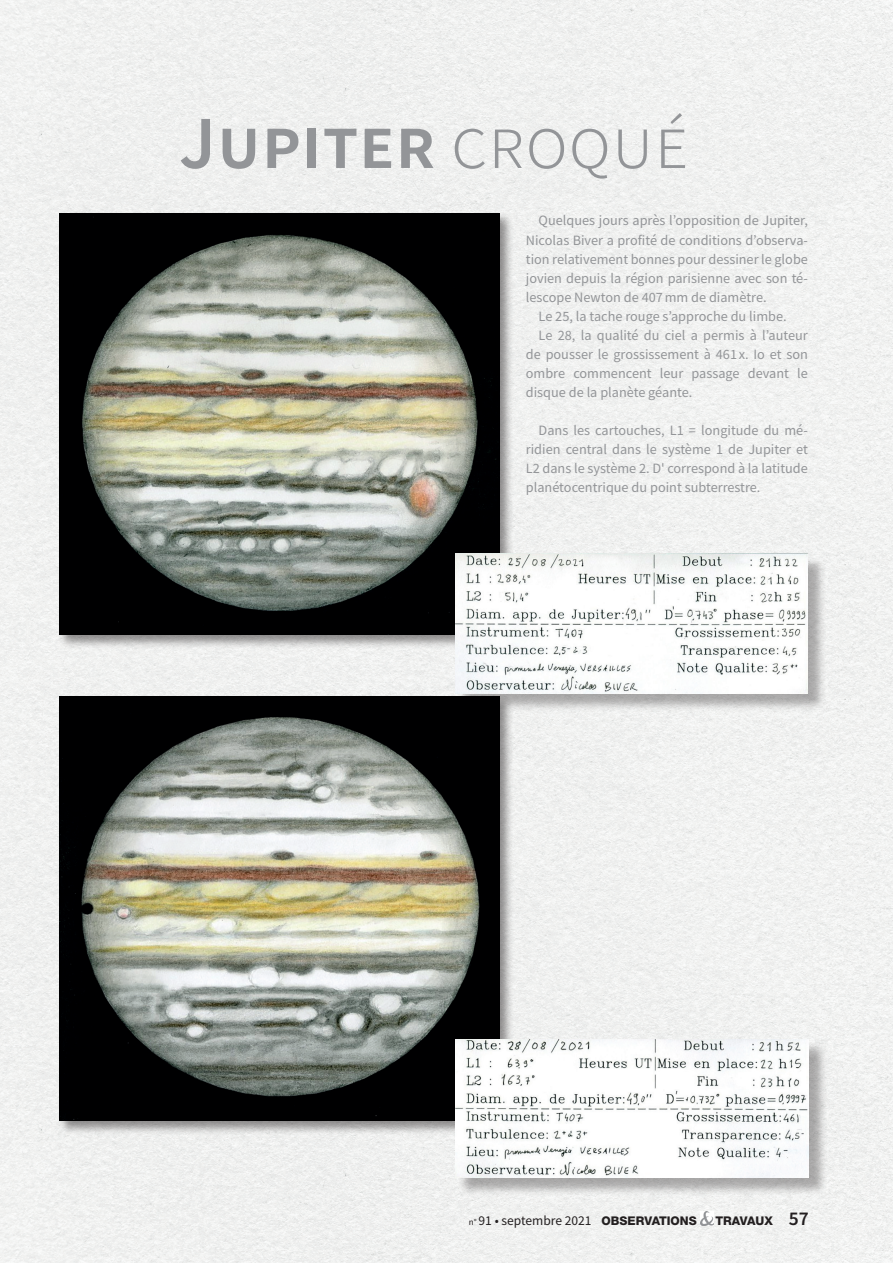
<style>
.page{position:relative;width:893px;height:1263px;background:#f0f1f0}
.page>*{position:absolute;margin:0;border:0;box-sizing:border-box;transform-origin:0 0}
.t1{font:600 75px "Source Sans Pro";color:#939598}
.t2{font:14.25px/19px "Source Sans Pro";color:#939598;text-align:justify}
.t3{font:13.5px "Source Sans Pro";color:#231f20}
.t4{font:800 12px "Helvetica Neue LT Std";color:#231f20}
.s1{font-weight:300}
.s2{font-size:9px}
.s3{font-family:"Helvetica Neue LT Std";font-weight:800;font-size:12px}
.s4{font-family:"Source Sans Pro";font-weight:600;font-size:19.5px}
</style>
<div class="page">
<div style="left:57px;top:212px;width:457px;height:437px;background:#231f20;opacity:.49"></div>
<img style="left:60px;top:214px;width:440px;height:421px">
<div style="left:457px;top:556px;width:370px;height:156px;background:#231f20;opacity:.35"></div>
<img style="left:455px;top:554px;width:353px;height:139px">
<div style="left:57px;top:695px;width:457px;height:440px;background:#231f20;opacity:.49"></div>
<img style="left:60px;top:697px;width:440px;height:424px">
<div style="left:457px;top:1041px;width:370px;height:155px;background:#231f20;opacity:.35"></div>
<img style="left:455px;top:1039px;width:354px;height:139px">
<img style="left:700px;top:1211px;width:13px;height:14px">
<h1 class="t1" style="left:179px;top:94px;width:511px">Jupiter <span class="s1">croqué</span></h1>
<p class="t2" style="left:526px;top:211px;width:284px;text-indent:13px">Quelques jours après l’opposition de Jupiter, Nicolas Biver a profité de conditions d’observa&shy;tion relativement bonnes pour dessiner le globe jovien depuis la région parisienne avec son té&shy;lescope Newton de 407mm de diamètre.</p>
<p class="t2" style="left:539px;top:306px;width:250px">Le 25, la tache rouge s’approche du limbe.</p>
<p class="t2" style="left:539px;top:325px;width:271px">Le 28, la qualité du ciel a permis à l’auteur</p>
<p class="t2" style="left:526px;top:344px;width:284px">de pousser le grossissement à 461 x. Io et son</p>
<p class="t2" style="left:526px;top:364px;width:284px">ombre commencent leur passage devant le</p>
<p class="t2" style="left:526px;top:383px;width:168px">disque de la planète géante.</p>
<p class="t2" style="left:526px;top:421px;width:284px;text-indent:13px">Dans les cartouches, L1 = longitude du mé&shy;ridien central dans le système 1 de Jupiter et L2 dans le système 2. D' correspond à la latitude planétocentrique du point subterrestre.</p>
<p class="t3" style="left:469px;top:1211px;width:229px"><span class="s2">n°</span> 91 • septembre 2021 <span class="s3">OBSERVATIONS</span></p>
<p class="t4" style="left:715px;top:1213px;width:95px">TRAVAUX <span class="s4">57</span></p>
</div>
